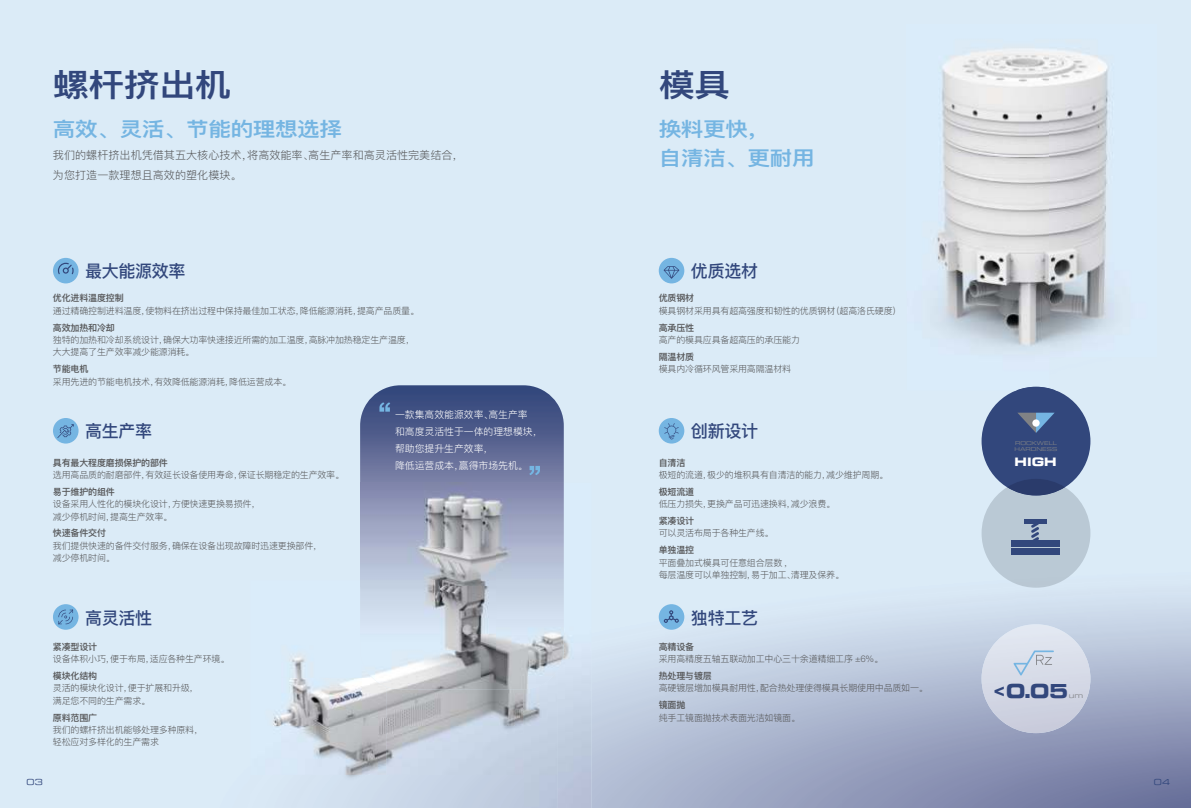
<style>
.page{position:relative;width:1191px;height:808px;background:#fff}
.page>*{position:absolute;margin:0;border:0;box-sizing:border-box;transform-origin:0 0}
.t1{font:600 31.6px "Ping Fang SC";letter-spacing:-.02em;color:#32477c;scale:1.14 1}
.t2{font:600 19.8px/28.8px "Ping Fang SC";letter-spacing:-.02em;color:#75b5e2;scale:1.14 1}
.t3{font:19.5px "Eurostile LT Bold Extended Two";color:#32477c}
.t4{font:500 17px "Ping Fang SC";letter-spacing:-.02em;color:#32477c}
.t5{font:11.7px "Eurostile LT Bold Extended Two";color:#fff}
.t6{font:300 11.1px/19.5px "Ping Fang SC";color:#58595b}
.t7{font:300 9.8px/17.3px "Ping Fang SC";color:#fff}
.t8{font:300 9px/12.4px "Ping Fang SC";letter-spacing:-.02em;color:#58595b}
.t9{font:600 9px "Ping Fang SC";letter-spacing:-.02em;color:#58595b}
.t10{font:8.4px "Eurostile LT Extended Two";color:#32477c}
.t11{font:7.1px "Eurostile LT Extended Two";color:#808285}
.t12{font:5.4px/6.4px "Eurostile LT Extended Two";color:#808285}
.s1{font-size:18.4px}
</style>
<div class="page">
<img style="left:1156px;top:35px;width:35px;height:773px">
<div style="left:1057px;top:391px;width:99px;height:30px;background:#dbebf7"></div>
<img style="left:1086px;top:421px;width:70px;height:387px">
<img style="left:1051px;top:462px;width:35px;height:346px">
<img style="left:360px;top:385px;width:204px;height:302px">
<img style="left:557px;top:483px;width:34px;height:325px">
<img style="left:250px;top:580px;width:123px;height:98px">
<img style="left:523px;top:670px;width:34px;height:138px">
<img style="left:250px;top:678px;width:137px;height:97px">
<img style="left:386px;top:687px;width:137px;height:88px">
<svg style="left:379px;top:402px;width:11px;height:10px"></svg>
<svg style="left:529px;top:466px;width:11px;height:9px"></svg>
<div style="left:981px;top:387px;width:109px;height:108px;background:#32477c;border-radius:50%"></div>
<img style="left:981px;top:487px;width:109px;height:101px">
<div style="left:1007px;top:479px;width:58px;height:16px;background:#2a3b6b;border-radius:50%"></div>
<div style="left:53px;top:258px;width:26px;height:25px;background:#75b5e2;border-radius:50%"></div>
<svg style="left:58px;top:263px;width:16px;height:11px"></svg>
<div style="left:53px;top:418px;width:26px;height:26px;background:#75b5e2;border-radius:50%"></div>
<svg style="left:57px;top:424px;width:17px;height:14px"></svg>
<div style="left:53px;top:604px;width:26px;height:26px;background:#75b5e2;border-radius:50%"></div>
<svg style="left:58px;top:610px;width:15px;height:14px"></svg>
<div style="left:659px;top:258px;width:25px;height:25px;background:#75b5e2;border-radius:50%"></div>
<svg style="left:663px;top:266px;width:16px;height:13px"></svg>
<div style="left:659px;top:418px;width:25px;height:26px;background:#75b5e2;border-radius:50%"></div>
<svg style="left:664px;top:423px;width:15px;height:16px"></svg>
<svg style="left:1018px;top:413px;width:36px;height:20px"></svg>
<div style="left:1032px;top:419px;width:7px;height:8px;background:#fff;border-radius:50%"></div>
<div style="left:1011px;top:540px;width:48px;height:7px;background:#32477c"></div>
<div style="left:1011px;top:548px;width:48px;height:7px;background:#32477c"></div>
<hr style="left:1023px;top:520px;width:23px;height:4px;background:#32477c">
<svg style="left:1031px;top:524px;width:8px;height:16px"></svg>
<div style="left:659px;top:604px;width:25px;height:26px;background:#75b5e2;border-radius:50%"></div>
<svg style="left:664px;top:610px;width:15px;height:13px"></svg>
<img style="left:981px;top:624px;width:109px;height:109px;border-radius:54px">
<svg style="left:1013px;top:650px;width:40px;height:25px"></svg>
<img style="left:907px;top:24px;width:250px;height:367px">
<img style="left:1015px;top:387px;width:41px;height:4px">
<h1 class="t1" style="left:53px;top:65px;width:158px">螺杆挤出机</h1>
<h2 class="t2" style="left:53px;top:115px;width:255px">高效、灵活、节能的理想选择</h2>
<p class="t6" style="left:53px;top:145px;width:412px">我们的螺杆挤出机凭借其五大核心技术，将高效能率、高生产率和高灵活性完美结合，为您打造一款理想且高效的塑化模块。</p>
<h3 class="t4" style="left:85px;top:260px;width:102px">最大能源效率</h3>
<p class="t9" style="left:53px;top:293px;width:72px">优化进料温度控制</p>
<p class="t8" style="left:53px;top:304px;width:367px">通过精确控制进料温度，使物料在挤出过程中保持最佳加工状态，降低能源消耗，提高产品质量。</p>
<p class="t9" style="left:53px;top:322px;width:63px">高效加热和冷却</p>
<p class="t8" style="left:53px;top:333px;width:363px">独特的加热和冷却系统设计，确保大功率快速接近所需的加工温度，高脉冲加热稳定生产温度，大大提高了生产效率减少能源消耗。</p>
<p class="t9" style="left:53px;top:363px;width:37px">节能电机</p>
<p class="t8" style="left:53px;top:375px;width:240px">采用先进的节能电机技术，有效降低能源消耗，降低运营成本。</p>
<h3 class="t4" style="left:85px;top:421px;width:69px">高生产率</h3>
<p class="t9" style="left:53px;top:457px;width:116px">具有最大程度磨损保护的部件</p>
<p class="t8" style="left:53px;top:468px;width:293px">选用高品质的耐磨部件，有效延长设备使用寿命，保证长期稳定的生产效率。</p>
<p class="t9" style="left:53px;top:486px;width:63px">易于维护的组件</p>
<p class="t8" style="left:53px;top:498px;width:209px">设备采用人性化的模块化设计，方便快速更换易损件，减少停机时间，提高生产效率。</p>
<p class="t9" style="left:53px;top:528px;width:55px">快速备件交付</p>
<p class="t8" style="left:53px;top:539px;width:271px">我们提供快速的备件交付服务，确保在设备出现故障时迅速更换部件，减少停机时间。</p>
<p class="t7" style="left:395px;top:405px;width:149px">一款集高效能源效率、高生产率<br>和高度灵活性于一体的理想模块，帮助您提升生产效率，<br>降低运营成本，赢得市场先机。</p>
<h3 class="t4" style="left:85px;top:607px;width:69px">高灵活性</h3>
<p class="t9" style="left:53px;top:641px;width:46px">紧凑型设计</p>
<p class="t8" style="left:53px;top:653px;width:178px">设备体积小巧，便于布局，适应各种生产环境。</p>
<p class="t9" style="left:53px;top:670px;width:46px">模块化结构</p>
<p class="t8" style="left:53px;top:682px;width:147px">灵活的模块化设计，便于扩展和升级，满足您不同的生产需求。</p>
<p class="t9" style="left:53px;top:712px;width:46px">原料范围广</p>
<p class="t8" style="left:53px;top:723px;width:152px">我们的螺杆挤出机能够处理多种原料，轻松应对多样化的生产需求</p>
<h1 class="t1" style="left:659px;top:65px;width:64px">模具</h1>
<h2 class="t2" style="left:659px;top:115px;width:138px">换料更快，<br>自清洁、更耐用</h2>
<h3 class="t4" style="left:691px;top:260px;width:69px">优质选材</h3>
<p class="t9" style="left:659px;top:293px;width:37px">优质钢材</p>
<p class="t8" style="left:659px;top:304px;width:244px">模具钢材采用具有超高强度和韧性的优质钢材（超高洛氏硬度）</p>
<p class="t9" style="left:659px;top:322px;width:37px">高承压性</p>
<p class="t8" style="left:659px;top:333px;width:143px">高产的模具应具备超高压的承压能力</p>
<p class="t9" style="left:659px;top:351px;width:37px">隔温材质</p>
<p class="t8" style="left:659px;top:363px;width:134px">模具内冷循环风管采用高隔温材料</p>
<h3 class="t4" style="left:691px;top:421px;width:69px">创新设计</h3>
<p class="t9" style="left:659px;top:457px;width:28px">自清洁</p>
<p class="t8" style="left:659px;top:468px;width:231px">极短的流道，极少的堆积具有自清洁的能力，减少维护周期。</p>
<p class="t9" style="left:659px;top:486px;width:37px">极短流道</p>
<p class="t8" style="left:659px;top:498px;width:178px">低压力损失，更换产品可迅速换料，减少浪费。</p>
<p class="t9" style="left:659px;top:515px;width:37px">紧凑设计</p>
<p class="t8" style="left:659px;top:527px;width:116px">可以灵活布局于各种生产线。</p>
<p class="t9" style="left:659px;top:544px;width:37px">单独温控</p>
<p class="t8" style="left:659px;top:556px;width:187px">平面叠加式模具可任意组合层数 ,<br>每层温度可以单独控制，易于加工、清理及保养。</p>
<h3 class="t4" style="left:691px;top:607px;width:69px">独特工艺</h3>
<p class="t9" style="left:659px;top:641px;width:37px">高精设备</p>
<p class="t8" style="left:659px;top:653px;width:226px">采用高精度五轴五联动加工中心三十余道精细工序 ±6%。</p>
<p class="t9" style="left:659px;top:670px;width:55px">热处理与镀层</p>
<p class="t8" style="left:659px;top:682px;width:271px">高硬镀层增加模具耐用性，配合热处理使得模具长期使用中品质如一。</p>
<p class="t9" style="left:659px;top:699px;width:28px">镜面抛</p>
<p class="t8" style="left:659px;top:711px;width:143px">纯手工镜面抛技术表面光洁如镜面。</p>
<p class="t12" style="left:1014px;top:440px;width:45px">ROCKWELL<br>HARDNESS</p>
<p class="t5" style="left:1014px;top:458px;width:44px">HIGH</p>
<h3 class="t3" style="left:993px;top:683px;width:76px"><span class="s1">&lt;</span>0.05</h3>
<p class="t11" style="left:1069px;top:691px;width:16px">um</p>
<p class="t10" style="left:27px;top:777px;width:18px">03</p>
<p class="t10" style="left:1154px;top:777px;width:18px">04</p>
</div>
